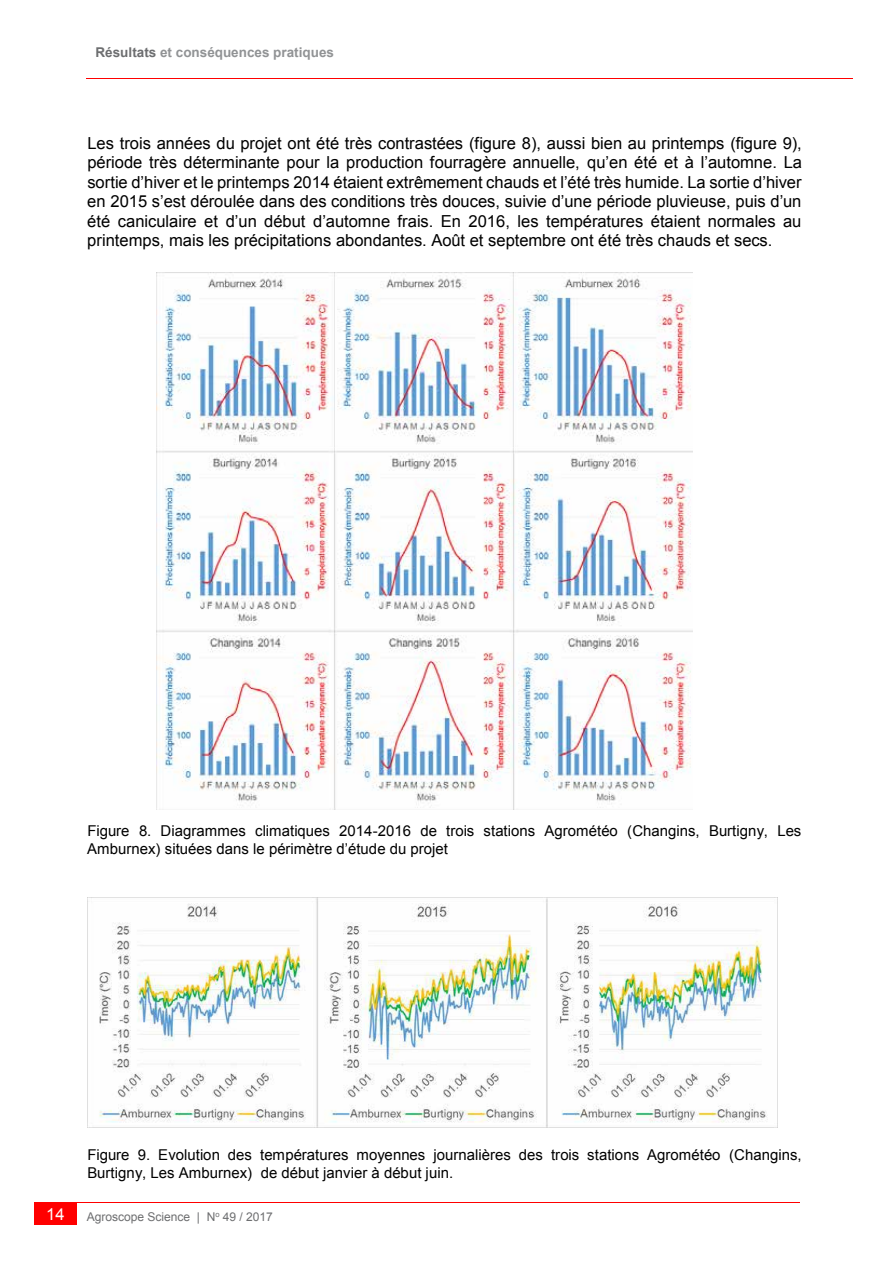
<style>
.page{position:relative;width:893px;height:1263px;background:#fff}
.page>*{position:absolute;margin:0;border:0;box-sizing:border-box;transform-origin:0 0}
.t1{font:16.5px/19.5px "Arial";color:#000;text-align:justify}
.t2{font:16.5px "Arial";color:#fff}
.t3{font:15px/18px "Arial";color:#000}
.t4{font:700 13.5px "Arial";color:#919395}
.t5{font:12px "Arial";letter-spacing:-.005em;color:#6d6e70}
.s1{color:#6d6e70}
</style>
<div class="page">
<hr style="left:86px;top:78px;width:767px;height:1px;background:#f00">
<div style="left:34px;top:1202px;width:43px;height:23px;background:#f00"></div>
<hr style="left:77px;top:1202px;width:723px;height:1px;background:#f00">
<img style="left:87px;top:897px;width:691px;height:230px">
<img style="left:156px;top:273px;width:537px;height:537px">
<p class="t4" style="left:95px;top:43px;width:240px"><span class="s1">Résultats</span> et conséquences pratiques</p>
<p class="t1" style="left:87px;top:133px;width:716px">Les trois années du projet ont été très contrastées (figure 8), aussi bien au printemps (figure 9), période très déterminante pour la production fourragère annuelle, qu’en été et à l’automne. La sortie d’hiver et le printemps 2014 étaient extrêmement chauds et l’été très humide. La sortie d’hiver en 2015 s’est déroulée dans des conditions très douces, suivie d’une période pluvieuse, puis d’un été caniculaire et d’un début d’automne frais. En 2016, les températures étaient normales au printemps, mais les précipitations abondantes. Août et septembre ont été très chauds et secs.</p>
<p class="t3" style="left:87px;top:822px;width:716px">Figure 8. Diagrammes climatiques 2014-2016 de trois stations Agrométéo (Changins, Burtigny, Les<br>Amburnex) situées dans le périmètre d’étude du projet</p>
<p class="t3" style="left:87px;top:1146px;width:716px">Figure 9. Evolution des températures moyennes journalières des trois stations Agrométéo (Changins,<br>Burtigny, Les Amburnex) de début janvier à début juin.</p>
<p class="t2" style="left:46px;top:1203px;width:20px">14</p>
<p class="t5" style="left:87px;top:1209px;width:187px">Agroscope Science | N<sup>o</sup> 49 / 2017</p>
</div>
